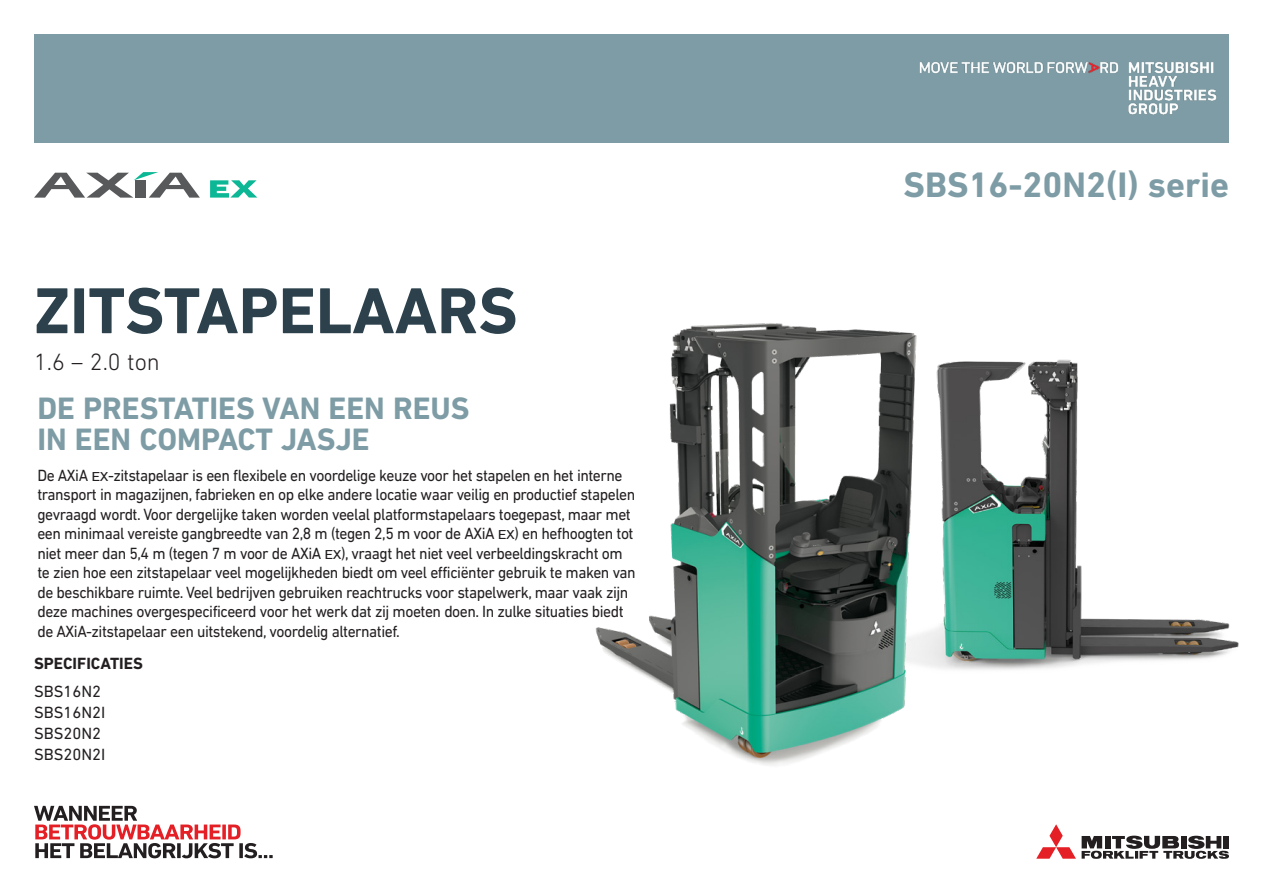
<style>
.page{position:relative;width:1263px;height:893px;background:#fff}
.page>*{position:absolute;margin:0;border:0;box-sizing:border-box;transform-origin:0 0}
.t1{font:700 66px "DIN Next LT Pro";color:#2c414c}
.t2{font:700 36px "DIN Next LT Pro";color:#7e9ca5}
.t3{font:700 31.5px/31.5px "DIN Next LT Pro";color:#7e9ca5}
.t4{font:300 24px "DIN Next LT Pro";color:#231f20}
.t5{font:16.5px/19.5px "DIN Next LT Pro";letter-spacing:-.03em;color:#231f20;scale:.95 1}
.t6{font:16.5px/21px "DIN Next LT Pro";color:#231f20}
.t7{font:700 16.5px "DIN Next LT Pro";color:#231f20}
.s1{font-size:13.2px}
</style>
<div class="page">
<svg style="left:34px;top:172px;width:166px;height:26px"></svg>
<svg style="left:210px;top:180px;width:47px;height:18px"></svg>
<img style="left:965px;top:359px;width:274px;height:311px">
<img style="left:595px;top:323px;width:370px;height:443px">
<svg style="left:1036px;top:824px;width:193px;height:35px"></svg>
<div style="left:34px;top:34px;width:1195px;height:108px;background:#7e9ca5"></div>
<img style="left:919px;top:62px;width:298px;height:53px">
<svg style="left:34px;top:806px;width:239px;height:52px"></svg>
<h1 class="t1" style="left:34px;top:272px;width:485px">ZITSTAPELAARS</h1>
<h3 class="t4" style="left:34px;top:348px;width:127px">1.6 – 2.0 ton</h3>
<h3 class="t3" style="left:37px;top:392px;width:434px">DE PRESTATIES VAN EEN REUS<br>IN EEN COMPACT JASJE</h3>
<p class="t5" style="left:37px;top:465px;width:631px">De AXiA <span class="s1">EX</span>-zitstapelaar is een flexibele en voordelige keuze voor het stapelen en het interne transport in magazijnen, fabrieken en op elke andere locatie waar veilig en productief stapelen gevraagd wordt. Voor dergelijke taken worden veelal platformstapelaars toegepast, maar met een minimaal vereiste gangbreedte van 2,8 m (tegen 2,5 m voor de AXiA <span class="s1">EX</span>) en hefhoogten tot niet meer dan 5,4 m (tegen 7 m voor de AXiA <span class="s1">EX</span>), vraagt het niet veel verbeeldingskracht om te zien hoe een zitstapelaar veel mogelijkheden biedt om veel efficiënter gebruik te maken van de beschikbare ruimte. Veel bedrijven gebruiken reachtrucks voor stapelwerk, maar vaak zijn deze machines overgespecificeerd voor het werk dat zij moeten doen. In zulke situaties biedt de AXiA-zitstapelaar een uitstekend, voordelig alternatief.</p>
<p class="t7" style="left:34px;top:654px;width:110px">SPECIFICATIES</p>
<p class="t6" style="left:34px;top:681px;width:73px">SBS16N2<br>SBS16N2I<br>SBS20N2<br>SBS20N2I</p>
<h2 class="t2" style="left:904px;top:164px;width:327px">SBS16-20N2(I) serie</h2>
</div>
